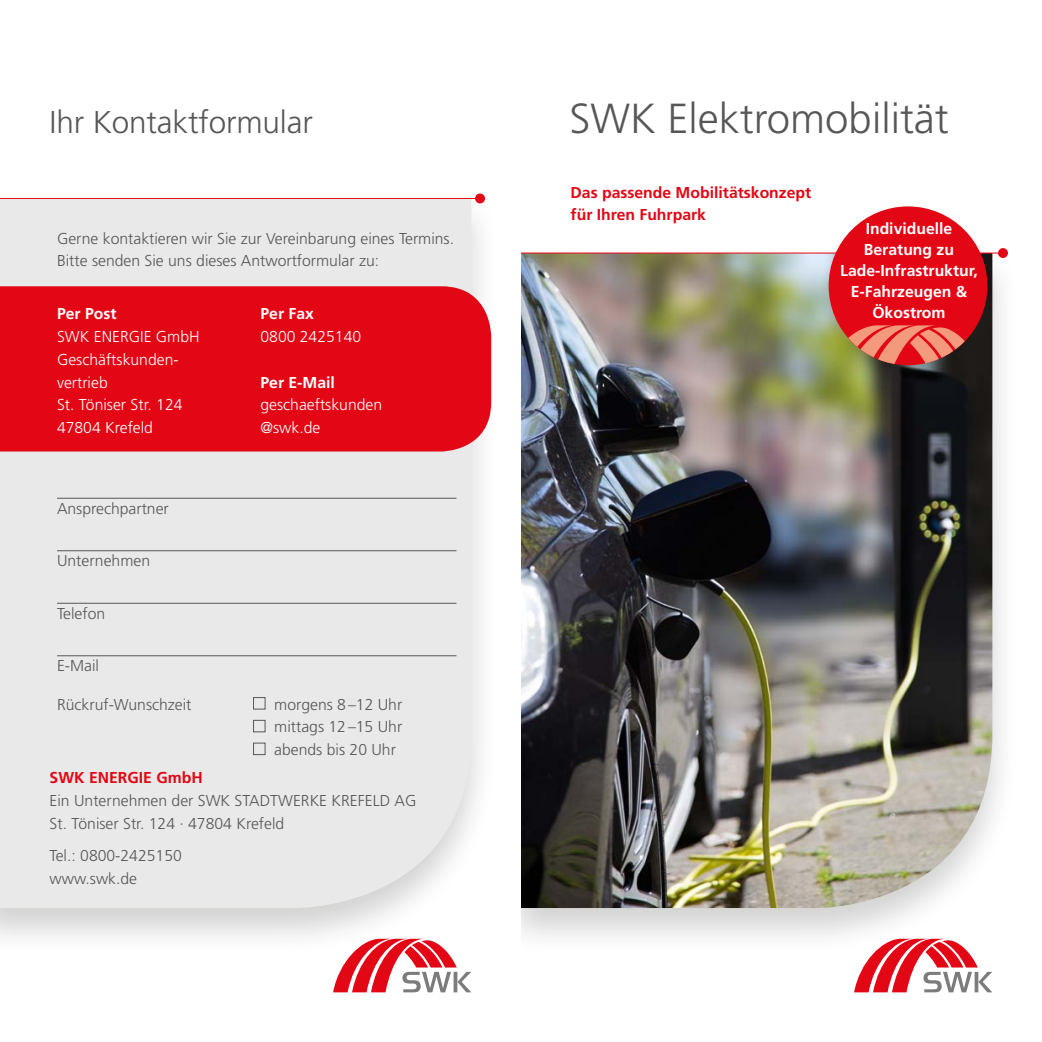
<style>
.page{position:relative;width:1042px;height:1042px;background:#fff}
.page>*{position:absolute;margin:0;border:0;box-sizing:border-box;transform-origin:0 0}
.t1{font:300 42px "Frutiger LT Std";color:#575756}
.t2{font:300 31.5px "Frutiger LT Std";letter-spacing:-.005em;color:#575756}
.t3{font:300 15.75px/22.8px "Frutiger LT Std";color:#575756}
.t4{font:300 15.75px/22.8px "Frutiger LT Std";color:#fff}
.t5{font:700 15.75px/21px "Frutiger LT Std";color:#fff;text-align:center}
.t6{font:700 15.75px/22.8px "Frutiger LT Std";color:#e30614}
</style>
<div class="page">
<div style="left:0;top:190px;width:499px;height:766px;background:#1d1d1b;opacity:.2"></div>
<div style="left:0;top:199px;width:471px;height:709px;background:#e9e9e9"></div>
<div style="left:0;top:286px;width:491px;height:165px;background:#e30614"></div>
<div style="left:493px;top:245px;width:527px;height:711px;background:#1d1d1b;opacity:.2"></div>
<img style="left:521px;top:254px;width:471px;height:654px">
<svg style="left:854px;top:939px;width:138px;height:53px"></svg>
<svg style="left:333px;top:939px;width:138px;height:53px"></svg>
<div style="left:494px;top:0;width:27px;height:1042px;background:#fff"></div>
<hr style="left:0;top:198px;width:480px;height:1px;background:#e30614">
<div style="left:475px;top:193px;width:10px;height:10px;background:#e30614;border-radius:50%"></div>
<hr style="left:521px;top:253px;width:486px;height:1px;background:#e30614">
<div style="left:998px;top:248px;width:10px;height:10px;background:#e30614;border-radius:50%"></div>
<div style="left:818px;top:203px;width:180px;height:180px;background:#1d1d1b;opacity:.2"></div>
<div style="left:828px;top:206px;width:159px;height:159px;background:#e30614;border-radius:50%"></div>
<svg style="left:828px;top:325px;width:151px;height:40px"></svg>
<hr style="left:57px;top:498px;width:399px;height:1px;background:#575756">
<hr style="left:57px;top:550px;width:399px;height:1px;background:#575756">
<hr style="left:57px;top:603px;width:399px;height:1px;background:#575756">
<hr style="left:57px;top:655px;width:399px;height:1px;background:#575756">
<div style="left:253px;top:697px;width:12px;height:12px;border:1px solid #575756"></div>
<div style="left:253px;top:720px;width:12px;height:12px;border:1px solid #575756"></div>
<div style="left:253px;top:742px;width:12px;height:13px;border:1px solid #575756"></div>
<h2 class="t2" style="left:50px;top:105px;width:265px">Ihr Kontaktformular</h2>
<p class="t3" style="left:57px;top:227px;width:399px">Gerne kontaktieren wir Sie zur Vereinbarung eines Termins.<br>Bitte senden Sie uns dieses Antwortformular zu:</p>
<p class="t5" style="left:57px;top:303px;width:61px">Per Post</p>
<p class="t4" style="left:57px;top:326px;width:144px">SWK ENERGIE GmbH<br>Geschäftskunden&shy;vertrieb<br>St. Töniser Str. 124<br>47804 Krefeld</p>
<p class="t3" style="left:57px;top:497px;width:113px">Ansprechpartner</p>
<p class="t3" style="left:57px;top:549px;width:95px">Unternehmen</p>
<p class="t3" style="left:57px;top:602px;width:50px">Telefon</p>
<p class="t5" style="left:260px;top:303px;width:55px">Per Fax</p>
<p class="t4" style="left:260px;top:325px;width:102px">0800 2425140</p>
<p class="t5" style="left:260px;top:372px;width:76px">Per E-Mail</p>
<p class="t4" style="left:260px;top:394px;width:123px">geschaeftskunden @swk.de</p>
<p class="t3" style="left:57px;top:654px;width:43px">E-Mail</p>
<p class="t3" style="left:57px;top:693px;width:136px">Rückruf-Wunschzeit</p>
<p class="t3" style="left:274px;top:693px;width:130px;text-align:justify">morgens 8–12 Uhr mittags 12–15 Uhr abends bis 20 Uhr</p>
<p class="t6" style="left:50px;top:766px;width:155px">SWK ENERGIE GmbH</p>
<p class="t3" style="left:50px;top:789px;width:368px">Ein Unternehmen der SWK STADTWERKE KREFELD AG<br>St. Töniser Str. 124 · 47804 Krefeld</p>
<p class="t3" style="left:50px;top:845px;width:134px">Tel.: 0800-2425150 www.swk.de</p>
<h1 class="t1" style="left:569px;top:95px;width:381px">SWK Elektromobilität</h1>
<p class="t6" style="left:570px;top:181px;width:242px">Das passende Mobilitätskonzept für Ihren Fuhrpark</p>
<p class="t5" style="left:840px;top:218px;width:139px">Individuelle<br>Beratung zu<br>Lade-Infrastruktur,<br>E-Fahrzeugen &amp;<br>Ökostrom</p>
</div>
